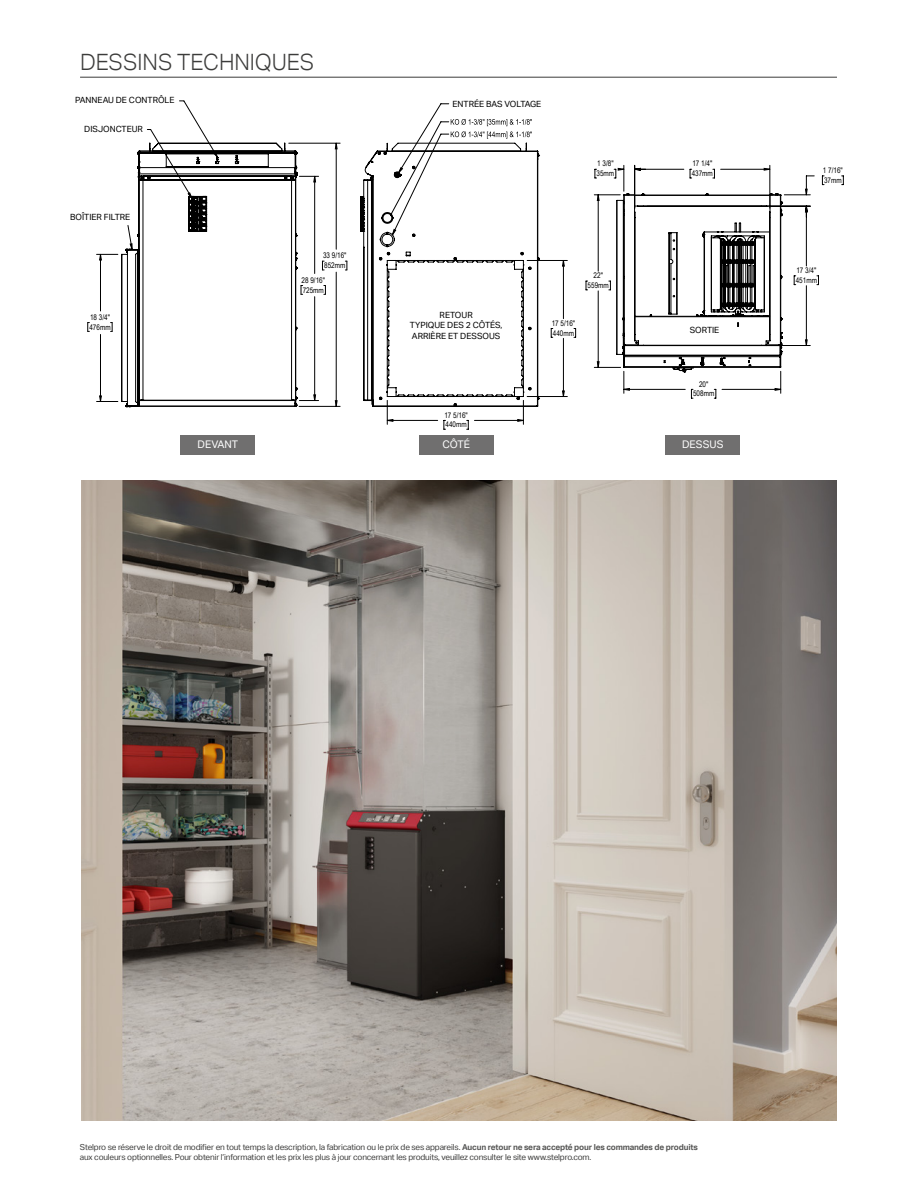
<style>
.page{position:relative;width:918px;height:1188px;background:#fff}
.page>*{position:absolute;margin:0;border:0;box-sizing:border-box;transform-origin:0 0}
.t1{font:300 22.5px "Aktiv Grotesk";letter-spacing:-.005em;color:#3c3c3b}
.t2{font:10.5px "Aktiv Grotesk";color:#fff}
.t3{font:8.55px/10.5px "Aktiv Grotesk";color:#000;text-align:center}
.t4{font:8.25px/9.9px "Aktiv Grotesk";letter-spacing:-.02em;color:#3c3c3b}
.t5{font:7.8px/9.9px "Arial Narrow";color:#000}
.s1{font-weight:700;color:#575756}
</style>
<div class="page">
<img style="left:81px;top:481px;width:756px;height:639px">
<svg style="left:451px;top:119px;width:81px;height:20px"></svg>
<svg style="left:147px;top:100px;width:302px;height:43px"></svg>
<svg style="left:467px;top:421px;width:2px;height:9px"></svg>
<svg style="left:842px;top:176px;width:2px;height:9px"></svg>
<svg style="left:100px;top:143px;width:535px;height:278px"></svg>
<svg style="left:121px;top:142px;width:177px;height:265px"></svg>
<svg style="left:130px;top:151px;width:230px;height:99px"></svg>
<svg style="left:293px;top:400px;width:26px;height:1px"></svg>
<svg style="left:360px;top:142px;width:179px;height:265px"></svg>
<svg style="left:594px;top:165px;width:230px;height:234px"></svg>
<svg style="left:111px;top:322px;width:2px;height:10px"></svg>
<svg style="left:87px;top:322px;width:2px;height:10px"></svg>
<svg style="left:324px;top:285px;width:2px;height:10px"></svg>
<svg style="left:301px;top:285px;width:2px;height:10px"></svg>
<svg style="left:345px;top:261px;width:3px;height:10px"></svg>
<svg style="left:322px;top:261px;width:2px;height:10px"></svg>
<hr style="left:80px;top:77px;width:757px;height:1px;background:#3c3c3b">
<div style="left:181px;top:435px;width:74px;height:20px;background:#706f6f"></div>
<div style="left:419px;top:435px;width:74px;height:20px;background:#706f6f"></div>
<div style="left:666px;top:435px;width:74px;height:20px;background:#706f6f"></div>
<h1 class="t1" style="left:80px;top:49px;width:236px">DESSINS TECHNIQUES</h1>
<p class="t3" style="left:75px;top:95px;width:101px">PANNEAU DE CONTRÔLE</p>
<p class="t3" style="left:84px;top:124px;width:60px">DISJONCTEUR</p>
<p class="t3" style="left:70px;top:212px;width:62px">BOÎTIER FILTRE</p>
<p class="t5" style="left:89px;top:312px;width:23px">18 3/4"<br>476mm</p>
<p class="t5" style="left:323px;top:250px;width:25px">33 9/16"<br>852mm</p>
<p class="t5" style="left:302px;top:275px;width:25px">28 9/16"<br>725mm</p>
<p class="t3" style="left:453px;top:98px;width:90px">ENTRÉE BAS VOLTAGE</p>
<p class="t5" style="left:597px;top:158px;width:19px">1 3/8"<br>35mm</p>
<p class="t3" style="left:410px;top:309px;width:94px">RETOUR<br>TYPIQUE DES 2 CÔTÉS,<br>ARRIÈRE ET DESSOUS</p>
<p class="t5" style="left:444px;top:410px;width:25px">17 5/16"<br>440mm</p>
<p class="t5" style="left:552px;top:318px;width:25px">17 5/16"<br>440mm</p>
<p class="t5" style="left:588px;top:270px;width:23px;text-align:center">22"<br>559mm</p>
<p class="t5" style="left:692px;top:158px;width:23px">17 1/4"<br>437mm</p>
<p class="t3" style="left:690px;top:324px;width:31px">SORTIE</p>
<p class="t5" style="left:693px;top:379px;width:23px;text-align:center">20"<br>508mm</p>
<p class="t2" style="left:198px;top:438px;width:42px">DEVANT</p>
<p class="t2" style="left:442px;top:438px;width:29px">CÔTÉ</p>
<p class="t2" style="left:682px;top:438px;width:43px">DESSUS</p>
<p class="t5" style="left:823px;top:165px;width:21px">1 7/16"<br>37mm</p>
<p class="t5" style="left:796px;top:265px;width:23px">17 3/4"<br>451mm</p>
<p class="t4" style="left:80px;top:1143px;width:619px">Stelpro se réserve le droit de modifier en tout temps la description, la fabrication ou le prix de ses appareils. <span class="s1">Aucun retour ne sera accepté pour les commandes de produits </span>aux couleurs optionnelles. Pour obtenir l’information et les prix les plus à jour concernant les produits, veuillez consulter le site www.stelpro.com.</p>
</div>
